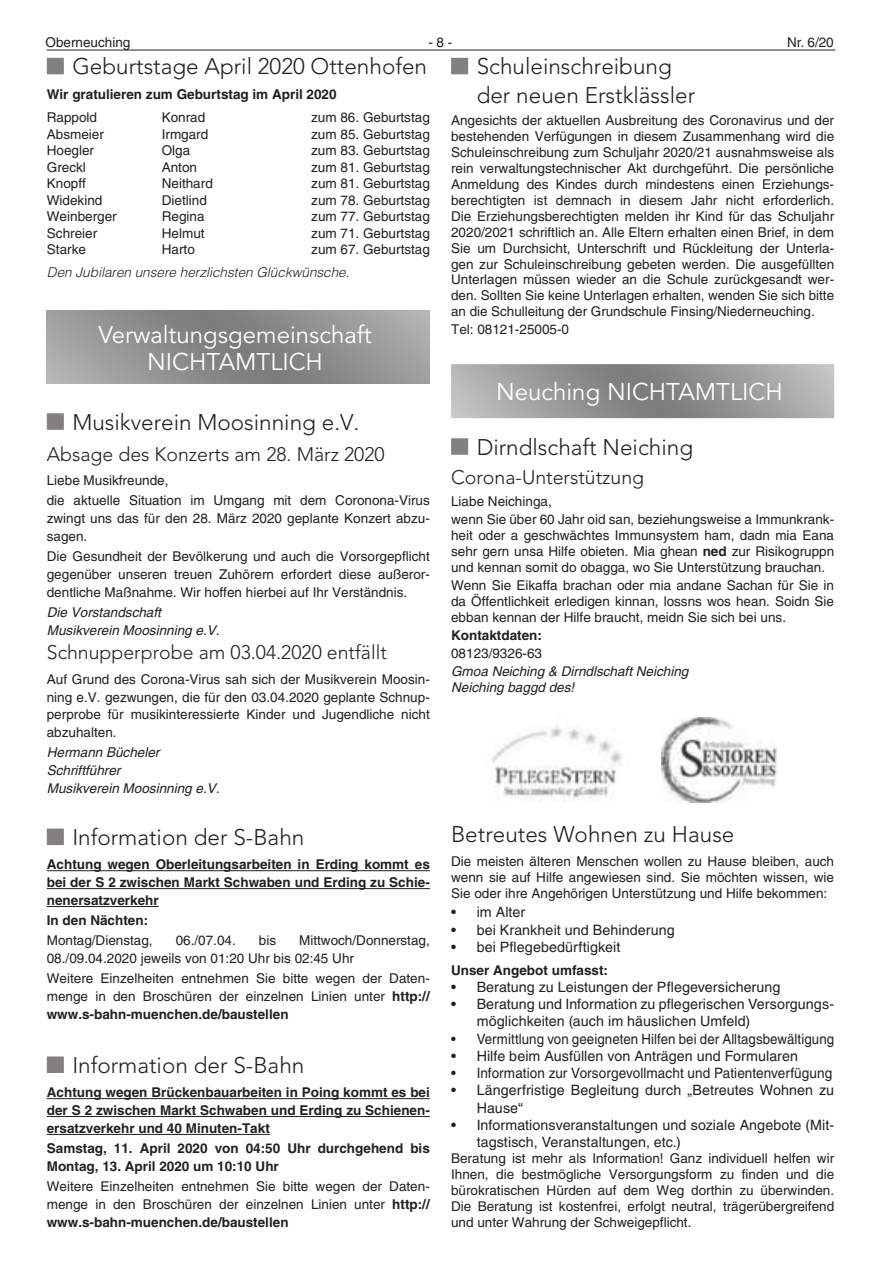
<style>
.page{position:relative;width:881px;height:1263px;background:#fff}
.page>*{position:absolute;margin:0;border:0;box-sizing:border-box;transform-origin:0 0}
.t1{font:24px/27.3px "Avenir LT";color:#fff;text-align:center}
.t2{font:300 22.5px/28.7px "Avenir LT";color:#231f20}
.t3{font:300 19.5px "Avenir LT";color:#231f20}
.t4{font:14.25px/17.2px "Helvetica LT";letter-spacing:.005em;color:#231f20}
.t5{font:14.25px "Helvetica LT";letter-spacing:.005em;color:#231f20;scale:.93 1}
.t6{font:14.25px "Helvetica LT";letter-spacing:.005em;color:#231f20;scale:.95 1}
.t7{font:13.5px/15.9px "Helvetica LT";color:#231f20;text-align:justify}
.t8{font:700 13.5px/17.9px "Helvetica LT";color:#231f20;text-align:justify}
.t9{font:italic 13.5px/17.9px "Helvetica LT";color:#231f20}
.t10{font:italic 300 13.5px "Helvetica LT";color:#231f20}
.s1{font-weight:700}
</style>
<div class="page">
<hr style="left:47px;top:50px;width:788px;height:1px;background:#231f20">
<div style="left:451px;top:58px;width:17px;height:16px;background:#838180"></div>
<div style="left:451px;top:438px;width:17px;height:17px;background:#838180"></div>
<svg style="left:451px;top:364px;width:382px;height:54px;background:#9b9b9b"></svg>
<img style="left:661px;top:717px;width:115px;height:86px">
<img style="left:492px;top:725px;width:131px;height:76px">
<div style="left:47px;top:58px;width:17px;height:16px;background:#838180"></div>
<div style="left:47px;top:413px;width:17px;height:17px;background:#838180"></div>
<div style="left:47px;top:828px;width:17px;height:17px;background:#838180"></div>
<hr style="left:47px;top:870px;width:382px;height:1px;background:#231f20">
<hr style="left:47px;top:888px;width:382px;height:1px;background:#231f20">
<hr style="left:47px;top:906px;width:112px;height:1px;background:#231f20">
<div style="left:47px;top:1056px;width:17px;height:17px;background:#838180"></div>
<hr style="left:47px;top:1098px;width:382px;height:1px;background:#231f20">
<hr style="left:47px;top:1116px;width:382px;height:1px;background:#231f20">
<hr style="left:47px;top:1134px;width:223px;height:1px;background:#231f20">
<svg style="left:47px;top:311px;width:382px;height:73px;background:#919191"></svg>
<p class="t7" style="left:45px;top:34px;width:86px">Oberneuching</p>
<p class="t7" style="left:428px;top:34px;width:26px">- 8 -</p>
<p class="t7" style="left:786px;top:34px;width:48px">Nr. 6/20</p>
<h2 class="t2" style="left:476px;top:52px;width:220px">Schuleinschreibung der neuen Erstklässler</h2>
<p class="t7" style="left:451px;top:113px;width:384px">Angesichts der aktuellen Ausbreitung des Coronavirus und der bestehenden Verfügungen in diesem Zusammenhang wird die Schuleinschreibung zum Schuljahr 2020/21 ausnahmsweise als rein verwaltungstechnischer Akt durchgeführt. Die persönliche Anmeldung des Kindes durch mindestens einen Erziehungs&shy;berechtigten ist demnach in diesem Jahr nicht erforderlich.<br>Die Erziehungsberechtigten melden ihr Kind für das Schuljahr 2020/2021 schriftlich an. Alle Eltern erhalten einen Brief, in dem Sie um Durchsicht, Unterschrift und Rückleitung der Unterla&shy;gen zur Schuleinschreibung gebeten werden. Die ausgefüllten Unterlagen müssen wieder an die Schule zurückgesandt wer&shy;den. Sollten Sie keine Unterlagen erhalten, wenden Sie sich bitte an die Schulleitung der Grundschule Finsing/Niederneuching.</p>
<p class="t7" style="left:451px;top:322px;width:119px">Tel: 08121-25005-0</p>
<h2 class="t2" style="left:72px;top:52px;width:356px">Geburtstage April 2020 Ottenhofen</h2>
<p class="t8" style="left:47px;top:85px;width:291px">Wir gratulieren zum Geburtstag im April 2020</p>
<p class="t7" style="left:47px;top:110px;width:52px">Rappold</p>
<p class="t7" style="left:162px;top:110px;width:45px">Konrad</p>
<p class="t7" style="left:311px;top:110px;width:120px">zum 86. Geburtstag</p>
<p class="t7" style="left:47px;top:126px;width:59px">Absmeier</p>
<p class="t7" style="left:162px;top:126px;width:48px">Irmgard</p>
<p class="t7" style="left:311px;top:126px;width:120px">zum 85. Geburtstag</p>
<p class="t7" style="left:47px;top:142px;width:49px">Hoegler</p>
<p class="t7" style="left:162px;top:142px;width:30px">Olga</p>
<p class="t7" style="left:311px;top:142px;width:120px">zum 83. Geburtstag</p>
<p class="t7" style="left:47px;top:159px;width:41px">Greckl</p>
<p class="t7" style="left:162px;top:159px;width:37px">Anton</p>
<p class="t7" style="left:311px;top:159px;width:120px">zum 81. Geburtstag</p>
<p class="t7" style="left:47px;top:175px;width:41px">Knopff</p>
<p class="t7" style="left:162px;top:175px;width:53px">Neithard</p>
<p class="t7" style="left:311px;top:175px;width:120px">zum 81. Geburtstag</p>
<p class="t7" style="left:47px;top:192px;width:57px">Widekind</p>
<p class="t7" style="left:162px;top:192px;width:47px">Dietlind</p>
<p class="t7" style="left:311px;top:192px;width:120px">zum 78. Geburtstag</p>
<p class="t7" style="left:47px;top:208px;width:71px">Weinberger</p>
<p class="t7" style="left:162px;top:208px;width:44px">Regina</p>
<p class="t7" style="left:311px;top:208px;width:120px">zum 77. Geburtstag</p>
<p class="t7" style="left:47px;top:225px;width:52px">Schreier</p>
<p class="t7" style="left:162px;top:225px;width:44px">Helmut</p>
<p class="t7" style="left:311px;top:225px;width:120px">zum 71. Geburtstag</p>
<p class="t7" style="left:47px;top:241px;width:41px">Starke</p>
<p class="t7" style="left:162px;top:241px;width:35px">Harto</p>
<p class="t7" style="left:311px;top:241px;width:120px">zum 67. Geburtstag</p>
<p class="t10" style="left:47px;top:264px;width:304px">Den Jubilaren unsere herzlichsten Glückwünsche.</p>
<h1 class="t1" style="left:98px;top:321px;width:275px">Verwaltungsgemeinschaft<br>NICHTAMTLICH</h1>
<h2 class="t2" style="left:72px;top:408px;width:288px">Musikverein Moosinning e.V.</h2>
<h3 class="t3" style="left:47px;top:443px;width:339px">Absage des Konzerts am 28. März 2020</h3>
<p class="t7" style="left:47px;top:470px;width:384px;line-height:20px">Liebe Musikfreunde,<br>die aktuelle Situation im Umgang mit dem Coronona-Virus</p>
<p class="t7" style="left:47px;top:509px;width:384px;line-height:17.9px">zwingt uns das für den 28. März 2020 geplante Konzert abzu&shy;sagen.</p>
<p class="t7" style="left:47px;top:547px;width:384px;line-height:17.9px">Die Gesundheit der Bevölkerung und auch die Vorsorgepflicht gegenüber unseren treuen Zuhörern erfordert diese außeror&shy;dentliche Maßnahme. Wir hoffen hierbei auf Ihr Verständnis.</p>
<p class="t9" style="left:47px;top:603px;width:174px">Die Vorstandschaft<br>Musikverein Moosinning e.V.</p>
<h3 class="t3" style="left:47px;top:641px;width:341px">Schnupperprobe am 03.04.2020 entfällt</h3>
<p class="t7" style="left:47px;top:670px;width:384px;line-height:17.9px">Auf Grund des Corona-Virus sah sich der Musikverein Moosin&shy;ning e.V. gezwungen, die für den 03.04.2020 geplante Schnup&shy;perprobe für musikinteressierte Kinder und Jugendliche nicht abzuhalten.</p>
<p class="t9" style="left:47px;top:744px;width:174px">Hermann Bücheler<br>Schriftführer<br>Musikverein Moosinning e.V.</p>
<h2 class="t2" style="left:72px;top:823px;width:233px">Information der S-Bahn</h2>
<p class="t8" style="left:47px;top:855px;width:384px">Achtung wegen Oberleitungsarbeiten in Erding kommt es bei der S 2 zwischen Markt Schwaben und Erding zu Schie&shy;nenersatzverkehr</p>
<p class="t8" style="left:47px;top:911px;width:103px">In den Nächten:</p>
<p class="t7" style="left:47px;top:932px;width:107px">Montag/Dienstag,</p>
<p class="t7" style="left:176px;top:932px;width:62px">06./07.04.</p>
<p class="t7" style="left:259px;top:932px;width:19px">bis</p>
<p class="t7" style="left:47px;top:931px;width:384px;line-height:17.9px;text-indent:252px">Mittwoch/Donnerstag,<br>08./09.04.2020 jeweils von 01:20 Uhr bis 02:45 Uhr</p>
<p class="t7" style="left:47px;top:969px;width:384px;line-height:17.9px">Weitere Einzelheiten entnehmen Sie bitte wegen der Daten&shy;menge in den Broschüren der einzelnen Linien unter <span class="s1">http:// www.s-bahn-muenchen.de/baustellen</span></p>
<h2 class="t2" style="left:72px;top:1051px;width:233px">Information der S-Bahn</h2>
<p class="t8" style="left:47px;top:1083px;width:384px">Achtung wegen Brückenbauarbeiten in Poing kommt es bei der S 2 zwischen Markt Schwaben und Erding zu Schienen&shy;ersatzverkehr und 40 Minuten-Takt</p>
<p class="t8" style="left:47px;top:1139px;width:384px">Samstag, 11. April 2020 von 04:50 Uhr durchgehend bis<br>Montag, 13. April 2020 um 10:10 Uhr</p>
<p class="t7" style="left:47px;top:1177px;width:384px;line-height:17.9px">Weitere Einzelheiten entnehmen Sie bitte wegen der Daten&shy;menge in den Broschüren der einzelnen Linien unter <span class="s1">http:// www.s-bahn-muenchen.de/baustellen</span></p>
<h1 class="t1" style="left:496px;top:378px;width:288px">Neuching NICHTAMTLICH</h1>
<h2 class="t2" style="left:476px;top:433px;width:218px">Dirndlschaft Neiching</h2>
<h3 class="t3" style="left:451px;top:466px;width:194px">Corona-Unterstützung</h3>
<p class="t7" style="left:451px;top:492px;width:384px;line-height:18px">Liabe Neichinga,<br>wenn Sie über 60 Jahr oid san, beziehungsweise a Immunkrank-</p>
<p class="t7" style="left:451px;top:527px;width:384px">heit oder a geschwächtes Immunsystem ham, dadn mia Eana sehr gern unsa Hilfe obieten. Mia ghean <span class="s1">ned</span> zur Risikogruppn und kennan somit do obagga, wo Sie Unterstützung brauchan.</p>
<p class="t7" style="left:451px;top:577px;width:384px">Wenn Sie Eikaffa brachan oder mia andane Sachan für Sie in da Öffentlichkeit erledigen kinnan, lossns wos hean. Soidn Sie ebban kennan der Hilfe braucht, meidn Sie sich bei uns.</p>
<p class="t8" style="left:451px;top:626px;width:92px">Kontaktdaten:</p>
<p class="t7" style="left:451px;top:645px;width:92px">08123/9326-63</p>
<p class="t9" style="left:451px;top:663px;width:239px;line-height:15.9px">Gmoa Neiching &amp; Dirndlschaft Neiching<br>Neiching baggd des!</p>
<h2 class="t2" style="left:451px;top:820px;width:285px">Betreutes Wohnen zu Hause</h2>
<p class="t7" style="left:451px;top:853px;width:384px">Die meisten älteren Menschen wollen zu Hause bleiben, auch wenn sie auf Hilfe angewiesen sind. Sie möchten wissen, wie Sie oder ihre Angehörigen Unterstützung und Hilfe bekommen:</p>
<p class="t4" style="left:451px;top:904px;width:76px">• im Alter</p>
<p class="t4" style="left:451px;top:921px;width:225px">• bei Krankheit und Behinderung</p>
<p class="t4" style="left:451px;top:938px;width:171px">• bei Pflegebedürftigkeit</p>
<p class="t8" style="left:451px;top:961px;width:158px">Unser Angebot umfasst:</p>
<p class="t4" style="left:451px;top:978px;width:331px">• Beratung zu Leistungen der Pflegeversicherung</p>
<p class="t4" style="left:476px;top:995px;width:359px;text-indent:-26px">• Beratung und Information zu pflegerischen Versorgungs&shy;möglichkeiten (auch im häuslichen Umfeld)</p>
<p class="t5" style="left:451px;top:1030px;width:413px">• Vermittlung von geeigneten Hilfen bei der Alltagsbewältigung</p>
<p class="t4" style="left:451px;top:1047px;width:348px">• Hilfe beim Ausfüllen von Anträgen und Formularen</p>
<p class="t6" style="left:451px;top:1065px;width:402px">• Information zur Vorsorgevollmacht und Patientenverfügung</p>
<p class="t4" style="left:476px;top:1082px;width:359px;text-indent:-26px">• Längerfristige Begleitung durch „Betreutes Wohnen zu<br>Hause“</p>
<p class="t4" style="left:476px;top:1116px;width:359px;text-indent:-26px">• Informationsveranstaltungen und soziale Angebote (Mit&shy;tagstisch, Veranstaltungen, etc.)</p>
<p class="t7" style="left:451px;top:1150px;width:384px">Beratung ist mehr als Information! Ganz individuell helfen wir Ihnen, die bestmögliche Versorgungsform zu finden und die bürokratischen Hürden auf dem Weg dorthin zu überwinden.<br>Die Beratung ist kostenfrei, erfolgt neutral, trägerübergreifend und unter Wahrung der Schweigepflicht.</p>
</div>
